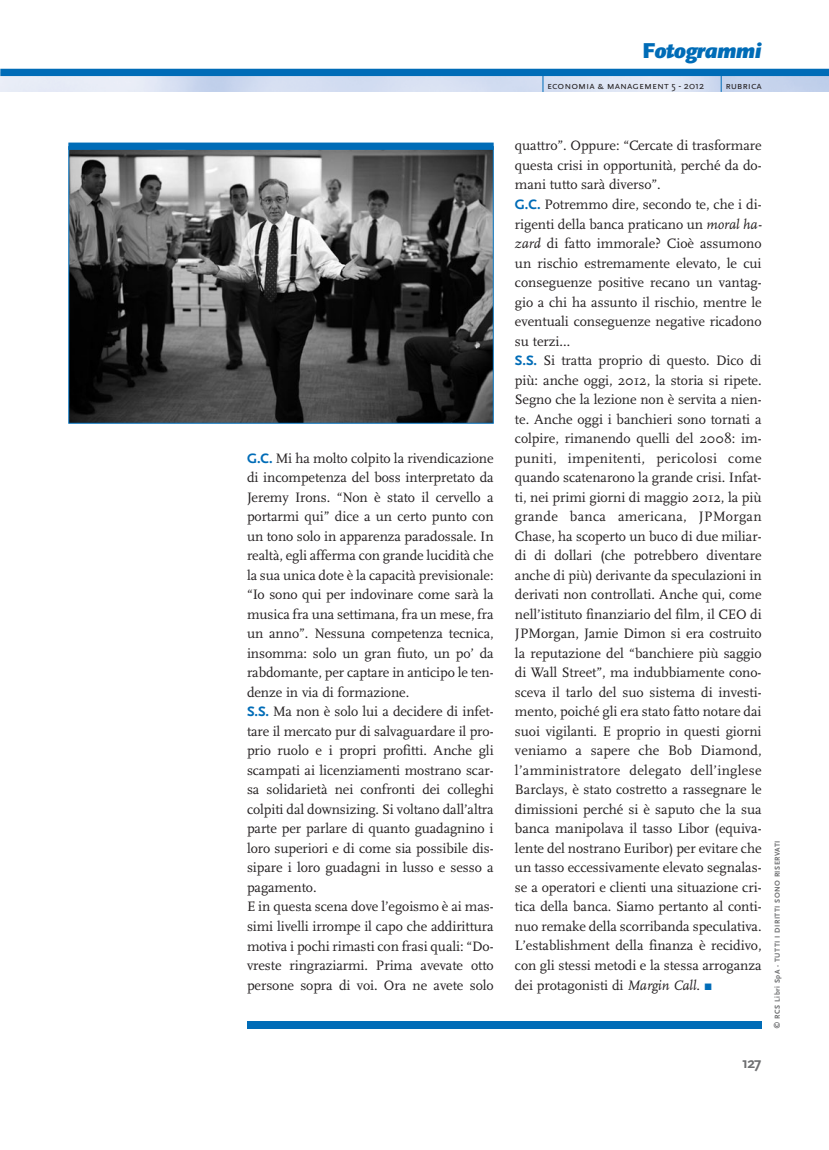
<style>
.page{position:relative;width:829px;height:1150px;background:#fff}
.page>*{position:absolute;margin:0;border:0;box-sizing:border-box;transform-origin:0 0}
.t1{font:italic 900 22.5px "Scala Sans";letter-spacing:-.03em;color:#006cb7}
.t2{font:700 15.75px "Scala Sans";color:#6d6e70}
.t3{font:14.25px/19.5px "Scala";letter-spacing:-.005em;color:#231f20}
.t4{font:10.5px "Scala Sans Caps";color:#231f20}
.t5{font:700 7.5px "Scala Sans";letter-spacing:.055em;color:#6d6e70}
.s1{font-family:"Scala Sans";font-weight:700;color:#006cb7}
.s2{font-style:normal}
.s3{font-family:"Scala Sans"}
.s4{font-style:italic}
.s5{color:#006cb7}
</style>
<div class="page">
<img style="left:0;top:76px;width:829px;height:16px">
<div style="left:0;top:69px;width:829px;height:7px;background:#006cb7"></div>
<svg style="left:721px;top:76px;width:1px;height:16px"></svg>
<svg style="left:542px;top:76px;width:1px;height:16px"></svg>
<div style="left:247px;top:1021px;width:514px;height:7px;background:#006cb7"></div>
<img style="left:70px;top:150px;width:422px;height:271px">
<div style="left:68px;top:142px;width:426px;height:8px;background:#006cb7"></div>
<p class="t3" style="left:247px;top:449px;width:248px"><span class="s1">G.C.</span> Mi ha molto colpito la rivendicazione di incompetenza del boss interpretato da Jeremy Irons. “Non è stato il cervello a portarmi qui” dice a un certo punto con un tono solo in apparenza paradossale. In realtà, egli afferma con grande lucidità che la sua unica dote è la capacità previsionale: “Io sono qui per indovinare come sarà la musica fra una settimana, fra un mese, fra un anno”. Nessuna competenza tecnica, insomma: solo un gran fiuto, un po’ da rabdomante, per captare in anticipo le ten&shy;denze in via di formazione.<br><span class="s1">S.S.</span> Ma non è solo lui a decidere di infet&shy;tare il mercato pur di salvaguardare il pro&shy;prio ruolo e i propri profitti. Anche gli scampati ai licenziamenti mostrano scar&shy;sa solidarietà nei confronti dei colleghi colpiti dal downsizing. Si voltano dall’altra parte per parlare di quanto guadagnino i loro superiori e di come sia possibile dis&shy;sipare i loro guadagni in lusso e sesso a pagamento.<br>E in questa scena dove l’egoismo è ai mas&shy;simi livelli irrompe il capo che addirittura motiva i pochi rimasti con frasi quali: “Do&shy;vreste ringraziarmi. Prima avevate otto persone sopra di voi. Ora ne avete solo</p>
<h1 class="t1" style="left:642px;top:42px;width:121px"><span class="s2">F</span>otogrammi</h1>
<p class="t4" style="left:547px;top:80px;width:159px">economia &amp; management <span class="s3">5 - 2012</span></p>
<p class="t4" style="left:725px;top:80px;width:38px">rubrica</p>
<p class="t3" style="left:515px;top:137px;width:248px">quattro”. Oppure: “Cercate di trasformare questa crisi in opportunità, perché da do&shy;mani tutto sarà diverso”.<br><span class="s1">G.C.</span> Potremmo dire, secondo te, che i di&shy;rigenti della banca praticano un <span class="s4">moral ha&shy;zard</span> di fatto immorale? Cioè assumono un rischio estremamente elevato, le cui conseguenze positive recano un vantag&shy;gio a chi ha assunto il rischio, mentre le eventuali conseguenze negative ricadono su terzi…<br><span class="s1">S.S.</span> Si tratta proprio di questo. Dico di più: anche oggi, 2012, la storia si ripete.<br>Segno che la lezione non è servita a nien&shy;te. Anche oggi i banchieri sono tornati a colpire, rimanendo quelli del 2008: im&shy;puniti, impenitenti, pericolosi come quando scatenarono la grande crisi. Infat&shy;ti, nei primi giorni di maggio 2012, la più grande banca americana, JPMorgan Chase, ha scoperto un buco di due miliar&shy;di di dollari (che potrebbero diventare anche di più) derivante da speculazioni in derivati non controllati. Anche qui, come nell’istituto finanziario del film, il CEO di JPMorgan, Jamie Dimon si era costruito la reputazione del “banchiere più saggio di Wall Street”, ma indubbiamente cono&shy;sceva il tarlo del suo sistema di investi&shy;mento, poiché gli era stato fatto notare dai suoi vigilanti. E proprio in questi giorni veniamo a sapere che Bob Diamond, l’amministratore delegato dell’inglese Barclays, è stato costretto a rassegnare le dimissioni perché si è saputo che la sua banca manipolava il tasso Libor (equiva&shy;lente del nostrano Euribor) per evitare che un tasso eccessivamente elevato segnalas&shy;se a operatori e clienti una situazione cri&shy;tica della banca. Siamo pertanto al conti&shy;nuo remake della scorribanda speculativa.<br>L’establishment della finanza è recidivo, con gli stessi metodi e la stessa arroganza dei protagonisti di <span class="s4">Margin Call</span>. <span class="s5">π</span></p>
<p class="t5" style="left:774px;top:1028px;width:189px;rotate:-90deg">© RCS Libri SpA - TUTTI I DIRITTI SONO RISERVATI</p>
<p class="t2" style="left:742px;top:1055px;width:21px">127</p>
</div>
